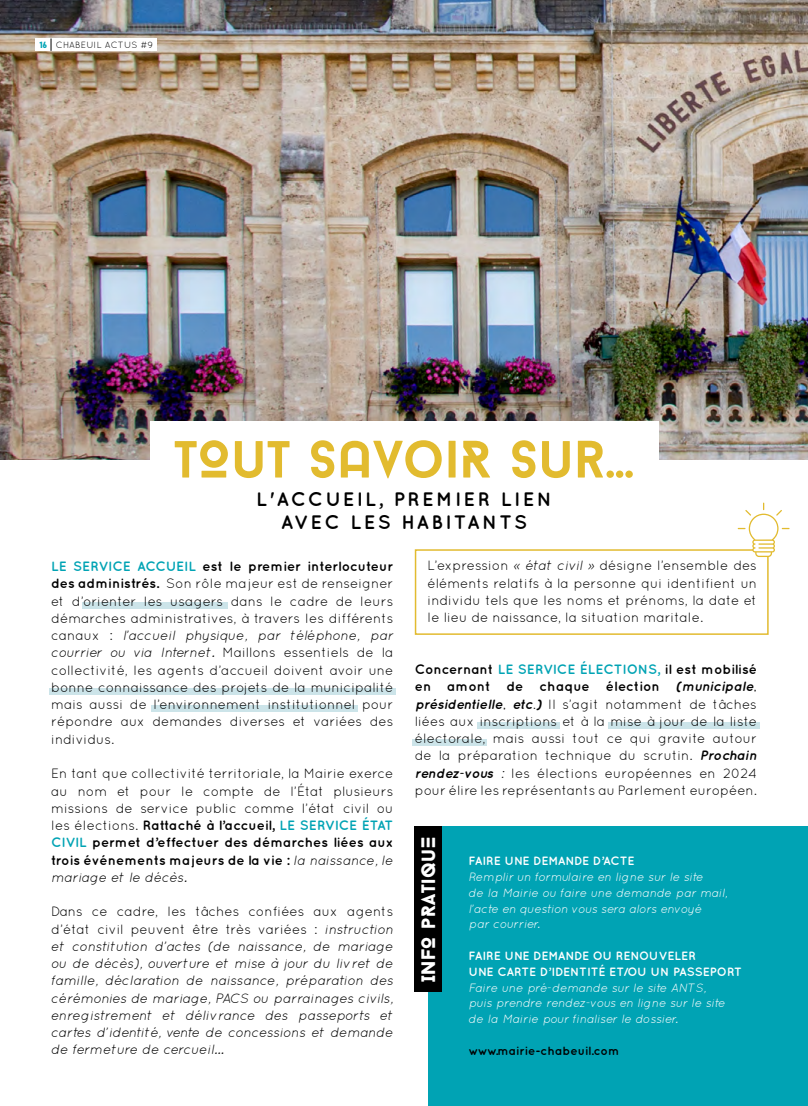
<style>
.page{position:relative;width:808px;height:1106px;background:#fff}
.page>*{position:absolute;margin:0;border:0;box-sizing:border-box;transform-origin:0 0}
.t1{font:700 52.5px "Baron Neue";color:#e2bb2f}
.t2{font:700 19.5px/22.5px "Quicksand";letter-spacing:.125em;color:#000;text-align:center}
.t3{font:900 19.5px "Baron Neue";letter-spacing:.02em;color:#fff}
.t4{font:13.5px/17.2px "Quicksand";color:#000;text-align:justify}
.t5{font:italic 13.5px/17.2px "Quicksand";letter-spacing:-.005em;color:#000;text-align:justify}
.t6{font:italic 12px/15.8px "Quicksand";color:#fff}
.t7{font:700 12px/15.8px "Quicksand";letter-spacing:-.01em;color:#fff}
.t8{font:700 12px "Quicksand";color:#000}
.t9{font:9px "Quicksand";letter-spacing:.03em;color:#000}
.t10{font:900 9px "Baron Neue";color:#00a3b4}
.s1{font-weight:700;color:#00a3b4}
.s2{font-weight:700}
.s3{font-style:italic}
.s4{font-style:normal}
.s5{font-weight:700;font-style:italic}
</style>
<div class="page">
<img style="left:0;top:0;width:808px;height:459px">
<div style="left:36px;top:38px;width:121px;height:13px;background:#fff"></div>
<div style="left:150px;top:421px;width:508px;height:77px;background:#fff"></div>
<svg style="left:51px;top:38px;width:1px;height:13px"></svg>
<div style="left:82px;top:602px;width:145px;height:6px;background:#cce4e9"></div>
<div style="left:49px;top:688px;width:347px;height:6px;background:#cce4e9"></div>
<div style="left:152px;top:705px;width:206px;height:7px;background:#cce4e9"></div>
<div style="left:477px;top:722px;width:82px;height:7px;background:#cce4e9"></div>
<div style="left:609px;top:722px;width:151px;height:7px;background:#cce4e9"></div>
<div style="left:412px;top:739px;width:75px;height:7px;background:#cce4e9"></div>
<div style="left:428px;top:826px;width:380px;height:280px;background:#00a3b4"></div>
<div style="left:415px;top:826px;width:27px;height:166px;background:#000"></div>
<div style="left:415px;top:549px;width:354px;height:86px;border:2px solid #e2bb2f"></div>
<svg style="left:738px;top:502px;width:51px;height:55px"></svg>
<p class="t10" style="left:40px;top:39px;width:9px">16</p>
<p class="t9" style="left:56px;top:39px;width:99px">CHABEUIL ACTUS #9</p>
<h1 class="t1" style="left:174px;top:426px;width:461px">TOUT SAVOIR SUR...</h1>
<h2 class="t2" style="left:256px;top:487px;width:297px">L'ACCUEIL, PREMIER LIEN<br>AVEC LES HABITANTS</h2>
<p class="t4" style="left:51px;top:557px;width:344px"><span class="s1">LE SERVICE ACCUEIL</span> <span class="s2">est le premier interlocuteur des administrés.</span> Son rôle majeur est de renseigner et d’orienter les usagers dans le cadre de leurs démarches administratives, à travers les différents canaux : <span class="s3">l’accueil physique, par téléphone, par courrier ou via Internet.</span> Maillons essentiels de la collectivité, les agents d’accueil doivent avoir une bonne connaissance des projets de la municipalité mais aussi de l’environnement institutionnel pour répondre aux demandes diverses et variées des individus.</p>
<p class="t4" style="left:51px;top:764px;width:344px">En tant que collectivité territoriale, la Mairie exerce au nom et pour le compte de l’État plusieurs missions de service public comme l’état civil ou les élections. <span class="s2">Rattaché à l’accueil,</span> <span class="s1">LE SERVICE ÉTAT CIVIL</span> <span class="s2">permet d’effectuer des démarches liées aux trois événements majeurs de la vie :</span> <span class="s3">la naissance, le mariage et le décès.</span></p>
<p class="t5" style="left:51px;top:902px;width:344px"><span class="s4">Dans ce cadre, les tâches confiées aux agents d’état civil peuvent être très variées :</span> instruction et constitution d’actes (de naissance, de mariage ou de décès), ouverture et mise à jour du livret de famille, déclaration de naissance, préparation des cérémonies de mariage, PACS ou parrainages civils, enregistrement et délivrance des passeports et cartes d’identité, vente de concessions et demande de fermeture de cercueil…</p>
<p class="t4" style="left:427px;top:557px;width:331px">L’expression <span class="s3">« état civil »</span> désigne l’ensemble des éléments relatifs à la personne qui identifient un individu tels que les noms et prénoms, la date et le lieu de naissance, la situation maritale.</p>
<p class="t4" style="left:415px;top:660px;width:344px"><span class="s2">Concernant</span> <span class="s1">LE SERVICE ÉLECTIONS,</span> <span class="s2">il est mobilisé en amont de chaque élection</span> <span class="s5">(municipale, présidentielle, etc.)</span> Il s’agit notamment de tâches liées aux inscriptions et à la mise à jour de la liste électorale, mais aussi tout ce qui gravite autour de la préparation technique du scrutin. <span class="s5">Prochain rendez-vous :</span> les élections européennes en 2024 pour élire les représentants au Parlement européen.</p>
<h2 class="t3" style="left:416px;top:982px;width:147px;rotate:-90deg">INFO pRATiQuE</h2>
<p class="t7" style="left:469px;top:853px;width:167px">FAIRE UNE DEMANDE D’ACTE</p>
<p class="t6" style="left:469px;top:869px;width:260px">Remplir un formulaire en ligne sur le site<br>de la Mairie ou faire une demande par mail, l’acte en question vous sera alors envoyé<br>par courrier.</p>
<p class="t7" style="left:469px;top:947px;width:275px">FAIRE UNE DEMANDE OU RENOUVELER<br>UNE CARTE D’IDENTITÉ ET/OU UN PASSEPORT</p>
<p class="t6" style="left:469px;top:979px;width:258px">Faire une pré-demande sur le site ANTS, puis prendre rendez-vous en ligne sur le site de la Mairie pour finaliser le dossier.</p>
<p class="t8" style="left:469px;top:1043px;width:152px">www.mairie-chabeuil.com</p>
</div>
